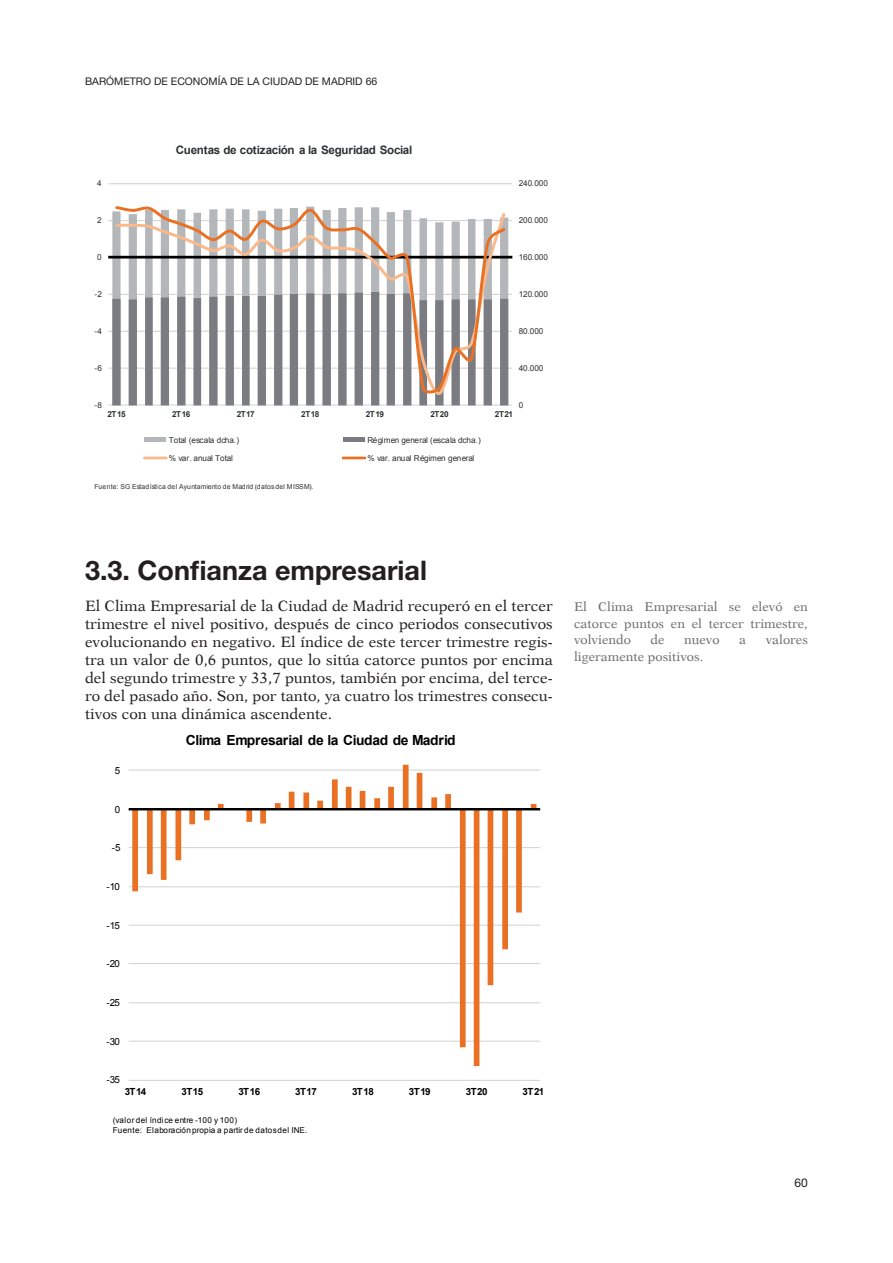
<style>
.page{position:relative;width:893px;height:1263px;background:#fff}
.page>*{position:absolute;margin:0;border:0;box-sizing:border-box;transform-origin:0 0}
.t1{font:700 27px "Helvetica Neue LT Std";color:#231f20}
.t2{font:15px/18px "Dutch 823 BT Roman B";color:#231f20;text-align:justify}
.t3{font:700 13.95px "Arial";letter-spacing:-.025em;color:#000}
.t4{font:12.75px/16.5px "Dutch 823 BT Roman B";color:#6c6d70;text-align:justify}
.t5{font:12px "Helvetica Neue LT Std";color:#231f20}
.t6{font:700 11.55px "Arial";letter-spacing:-.025em;color:#2e3133}
.t7{font:10.5px "Helvetica Neue LT Std";color:#231f20}
.t8{font:700 9.75px "Arial";letter-spacing:-.055em;color:#000}
.t9{font:9.75px "Arial";letter-spacing:-.055em;color:#000}
.t10{font:8.25px "Arial";letter-spacing:-.03em;color:#2e3133}
.t11{font:700 8.25px "Arial";letter-spacing:-.055em;color:#2e3133}
.t12{font:8.25px "Arial";color:#2e3133}
.t13{font:8.1px/9.8px "Arial";letter-spacing:.045em;color:#000}
.t14{font:6.9px "Arial";letter-spacing:.035em;color:#2e3133}
</style>
<div class="page">
<hr style="left:109px;top:405px;width:403px;height:1px;background:#cfd1d2">
<hr style="left:109px;top:368px;width:403px;height:1px;background:#cfd1d2">
<hr style="left:109px;top:331px;width:403px;height:1px;background:#cfd1d2">
<hr style="left:109px;top:294px;width:403px;height:1px;background:#cfd1d2">
<hr style="left:109px;top:220px;width:403px;height:1px;background:#cfd1d2">
<hr style="left:109px;top:183px;width:403px;height:1px;background:#cfd1d2">
<svg style="left:112px;top:292px;width:396px;height:113px"></svg>
<hr style="left:108px;top:256px;width:404px;height:2px;background:#000">
<svg style="left:113px;top:206px;width:395px;height:193px"></svg>
<div style="left:144px;top:437px;width:22px;height:5px;background:#b4b7ba"></div>
<div style="left:343px;top:437px;width:22px;height:5px;background:#7b7c82"></div>
<hr style="left:144px;top:457px;width:22px;height:2px;background:#fab98b">
<hr style="left:343px;top:457px;width:22px;height:2px;background:#ea7124">
<hr style="left:129px;top:1080px;width:411px;height:1px;background:#cfd1d2">
<hr style="left:129px;top:1041px;width:411px;height:1px;background:#cfd1d2">
<hr style="left:129px;top:1002px;width:411px;height:1px;background:#cfd1d2">
<hr style="left:129px;top:963px;width:411px;height:1px;background:#cfd1d2">
<hr style="left:129px;top:925px;width:411px;height:1px;background:#cfd1d2">
<hr style="left:129px;top:886px;width:411px;height:1px;background:#cfd1d2">
<hr style="left:129px;top:847px;width:411px;height:1px;background:#cfd1d2">
<hr style="left:129px;top:770px;width:411px;height:1px;background:#cfd1d2">
<svg style="left:132px;top:765px;width:404px;height:301px"></svg>
<hr style="left:129px;top:808px;width:411px;height:2px;background:#000">
<p class="t7" style="left:85px;top:75px;width:294px">BARÓMETRO DE ECONOMÍA DE LA CIUDAD DE MADRID 66</p>
<p class="t6" style="left:176px;top:142px;width:238px">Cuentas de cotización a la Seguridad Social</p>
<p class="t10" style="left:97px;top:178px;width:6px">4</p>
<p class="t10" style="left:519px;top:178px;width:31px">240.000</p>
<p class="t10" style="left:97px;top:215px;width:6px">2</p>
<p class="t10" style="left:519px;top:215px;width:31px">200.000</p>
<p class="t10" style="left:97px;top:252px;width:6px">0</p>
<p class="t10" style="left:519px;top:252px;width:31px">160.000</p>
<p class="t10" style="left:95px;top:289px;width:9px">-2</p>
<p class="t10" style="left:519px;top:289px;width:31px">120.000</p>
<p class="t10" style="left:95px;top:326px;width:9px">-4</p>
<p class="t10" style="left:519px;top:326px;width:26px">80.000</p>
<p class="t10" style="left:95px;top:363px;width:9px">-6</p>
<p class="t10" style="left:519px;top:363px;width:26px">40.000</p>
<p class="t10" style="left:95px;top:400px;width:9px">-8</p>
<p class="t10" style="left:519px;top:400px;width:6px">0</p>
<p class="t11" style="left:108px;top:409px;width:20px">2T15</p>
<p class="t11" style="left:172px;top:409px;width:20px">2T16</p>
<p class="t11" style="left:237px;top:409px;width:20px">2T17</p>
<p class="t11" style="left:301px;top:409px;width:20px">2T18</p>
<p class="t11" style="left:366px;top:409px;width:20px">2T19</p>
<p class="t11" style="left:430px;top:409px;width:20px">2T20</p>
<p class="t11" style="left:495px;top:409px;width:20px">2T21</p>
<p class="t10" style="left:169px;top:434px;width:72px">Total (escala dcha.)</p>
<p class="t12" style="left:367px;top:434px;width:115px">Régimen general (escala dcha.)</p>
<p class="t10" style="left:169px;top:453px;width:65px">% var. anual Total</p>
<p class="t10" style="left:367px;top:453px;width:108px">% var. anual Régimen general</p>
<p class="t14" style="left:94px;top:482px;width:220px">Fuente: SG Estadística del Ayuntamiento de Madrid (datos del MISSM).</p>
<h1 class="t1" style="left:85px;top:553px;width:343px">3.3. Confianza empresarial</h1>
<p class="t2" style="left:85px;top:596px;width:469px">El Clima Empresarial de la Ciudad de Madrid recuperó en el tercer trimestre el nivel positivo, después de cinco periodos consecutivos evolucionando en negativo. El índice de este tercer trimestre regis&shy;tra un valor de 0,6 puntos, que lo sitúa catorce puntos por encima del segundo trimestre y 33,7 puntos, también por encima, del terce&shy;ro del pasado año. Son, por tanto, ya cuatro los trimestres consecu&shy;tivos con una dinámica ascendente.</p>
<p class="t4" style="left:574px;top:598px;width:235px">El Clima Empresarial se elevó en catorce puntos en el tercer trimestre, volviendo</p>
<p class="t4" style="left:651px;top:631px;width:15px">de</p>
<p class="t4" style="left:684px;top:631px;width:37px">nuevo</p>
<p class="t4" style="left:739px;top:631px;width:8px">a</p>
<p class="t4" style="left:766px;top:631px;width:44px">valores</p>
<p class="t4" style="left:574px;top:648px;width:131px">ligeramente positivos.</p>
<p class="t9" style="left:115px;top:764px;width:7px">5</p>
<p class="t9" style="left:115px;top:803px;width:7px">0</p>
<p class="t9" style="left:112px;top:841px;width:10px">-5</p>
<p class="t9" style="left:106px;top:880px;width:15px">-10</p>
<p class="t9" style="left:106px;top:919px;width:15px">-15</p>
<p class="t9" style="left:106px;top:957px;width:15px">-20</p>
<p class="t9" style="left:106px;top:996px;width:15px">-25</p>
<p class="t9" style="left:106px;top:1035px;width:15px">-30</p>
<p class="t9" style="left:106px;top:1074px;width:15px">-35</p>
<p class="t3" style="left:186px;top:731px;width:271px">Clima Empresarial de la Ciudad de Madrid</p>
<p class="t8" style="left:125px;top:1085px;width:23px">3T14</p>
<p class="t8" style="left:182px;top:1085px;width:23px">3T15</p>
<p class="t8" style="left:238px;top:1085px;width:23px">3T16</p>
<p class="t8" style="left:295px;top:1085px;width:23px">3T17</p>
<p class="t8" style="left:352px;top:1085px;width:23px">3T18</p>
<p class="t8" style="left:409px;top:1085px;width:23px">3T19</p>
<p class="t8" style="left:466px;top:1085px;width:23px">3T20</p>
<p class="t8" style="left:523px;top:1085px;width:23px">3T21</p>
<p class="t13" style="left:113px;top:1115px;width:196px">(valor del índice entre -100 y 100)<br>Fuente: Elaboración propia a partir de datos del INE.</p>
<p class="t5" style="left:795px;top:1175px;width:15px">60</p>
</div>
